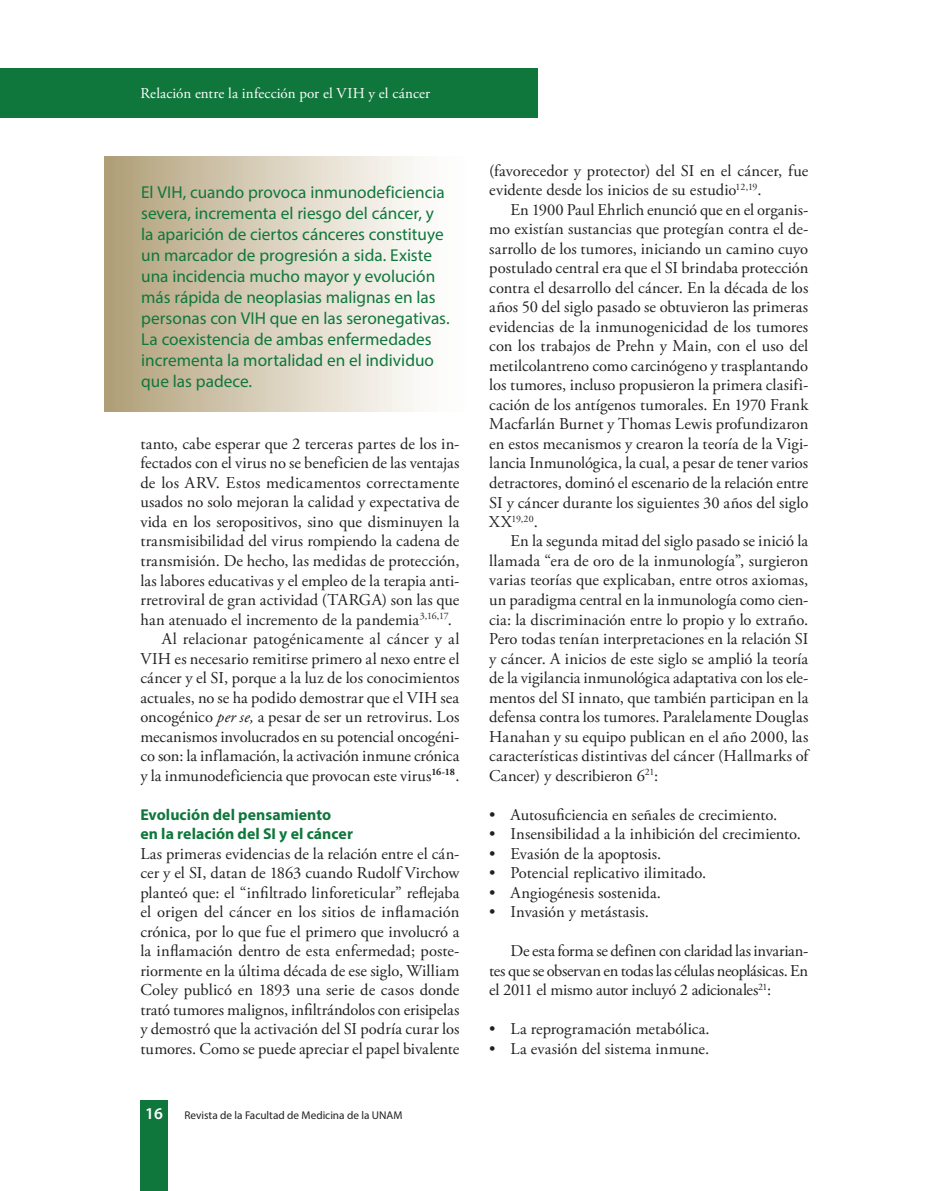
<style>
.page{position:relative;width:936px;height:1191px;background:#fff}
.page>*{position:absolute;margin:0;border:0;box-sizing:border-box;transform-origin:0 0}
.t1{font:17.25px/21px "Myriad Pro";color:#0f773c}
.t2{font:16.5px/19.5px "Adobe Garamond Pro";color:#231f20;text-align:justify}
.t3{font:600 16.5px "Myriad Pro";color:#fff}
.t4{font:700 15.75px/19.5px "Myriad Pro";letter-spacing:.005em;color:#0f773c}
.t5{font:15px "Adobe Garamond Pro";letter-spacing:.01em;color:#fff}
.t6{font:11.25px "Myriad Pro";color:#231f20}
.t7{font:9.9px "Adobe Garamond Pro";color:#231f20}
.s1{font-style:italic}
.s2{font-size:16.5px}
</style>
<div class="page">
<div style="left:0;top:68px;width:537px;height:49px;background:#0f773c"></div>
<div style="left:140px;top:1100px;width:28px;height:91px;background:#0f773c"></div>
<div style="left:104px;top:156px;width:385px;height:255px;background:linear-gradient(to right,#b3a27c,#fff)"></div>
<p class="t5" style="left:140px;top:84px;width:291px">Relación entre la infección por el VIH y el cáncer</p>
<p class="t1" style="left:141px;top:182px;width:310px">El VIH, cuando provoca inmunodeficiencia severa, incrementa el riesgo del cáncer, y la aparición de ciertos cánceres constituye un marcador de progresión a sida. Existe una incidencia mucho mayor y evolución más rápida de neoplasias malignas en las personas con VIH que en las seronegativas.<br>La coexistencia de ambas enfermedades incrementa la mortalidad en el individuo que las padece.</p>
<p class="t2" style="left:140px;top:434px;width:320px">tanto, cabe esperar que 2 terceras partes de los in-</p>
<p class="t2" style="left:140px;top:454px;width:320px">fectados con el virus no se beneficien de las ventajas</p>
<p class="t2" style="left:140px;top:473px;width:320px">de los ARV. Estos medicamentos correctamente</p>
<p class="t2" style="left:140px;top:493px;width:320px">usados no solo mejoran la calidad y expectativa de</p>
<p class="t2" style="left:140px;top:512px;width:320px">vida en los seropositivos, sino que disminuyen la</p>
<p class="t2" style="left:140px;top:532px;width:320px">transmisibilidad del virus rompiendo la cadena de</p>
<p class="t2" style="left:140px;top:551px;width:320px">transmisión. De hecho, las medidas de protección,</p>
<p class="t2" style="left:140px;top:571px;width:320px">las labores educativas y el empleo de la terapia anti-</p>
<p class="t2" style="left:140px;top:590px;width:320px">rretroviral de gran actividad (TARGA) son las que</p>
<p class="t2" style="left:140px;top:610px;width:313px">han atenuado el incremento de la pandemia<sup>3,16,17</sup>.</p>
<p class="t2" style="left:162px;top:629px;width:299px">Al relacionar patogénicamente al cáncer y al</p>
<p class="t2" style="left:140px;top:649px;width:320px">VIH es necesario remitirse primero al nexo entre el</p>
<p class="t2" style="left:140px;top:668px;width:320px">cáncer y el SI, porque a la luz de los conocimientos</p>
<p class="t2" style="left:140px;top:688px;width:320px">actuales, no se ha podido demostrar que el VIH sea</p>
<p class="t2" style="left:140px;top:707px;width:320px">oncogénico <span class="s1">per se,</span> a pesar de ser un retrovirus. Los</p>
<p class="t2" style="left:140px;top:727px;width:320px">mecanismos involucrados en su potencial oncogéni-</p>
<p class="t2" style="left:140px;top:746px;width:320px">co son: la inflamación, la activación inmune crónica</p>
<p class="t2" style="left:140px;top:766px;width:320px">y la inmunodeficiencia que provocan este virus<sup>16-18</sup>.</p>
<p class="t4" style="left:140px;top:804px;width:214px">Evolución del pensamiento<br>en la relación del SI y el cáncer</p>
<p class="t2" style="left:140px;top:844px;width:320px">Las primeras evidencias de la relación entre el cán&shy;cer y el SI, datan de 1863 cuando Rudolf Virchow planteó que: el “infiltrado linforeticular” reflejaba el origen del cáncer en los sitios de inflamación crónica, por lo que fue el primero que involucró a la inflamación dentro de esta enfermedad; poste&shy;riormente en la última década de ese siglo, William Coley publicó en 1893 una serie de casos donde trató tumores malignos, infiltrándolos con erisipelas y demostró que la activación del SI podría curar los tumores. Como se puede apreciar el papel bivalente</p>
<p class="t3" style="left:137px;top:1102px;width:27px">1616</p>
<p class="t6" style="left:184px;top:1107px;width:219px">Revista de la Facultad de Medicina de la UNAM</p>
<p class="t2" style="left:489px;top:161px;width:320px">(favorecedor y protector) del SI en el cáncer, fue evidente desde los inicios de su estudio<sup>12,19</sup>.</p>
<p class="t2" style="left:489px;top:200px;width:320px;text-indent:21px">En 1900 Paul Ehrlich enunció que en el organis&shy;mo existían sustancias que protegían contra el de&shy;sarrollo de los tumores, iniciando un camino cuyo postulado central era que el SI brindaba protección contra el desarrollo del cáncer. En la década de los años 50 del siglo pasado se obtuvieron las primeras evidencias de la inmunogenicidad de los tumores con los trabajos de Prehn y Main, con el uso del metilcolantreno como carcinógeno y trasplantando los tumores, incluso propusieron la primera clasifi&shy;cación de los antígenos tumorales. En 1970 Frank Macfarlán Burnet y Thomas Lewis profundizaron en estos mecanismos y crearon la teoría de la Vigi&shy;lancia Inmunológica, la cual, a pesar de tener varios detractores, dominó el escenario de la relación entre SI y cáncer durante los siguientes 30 años del siglo</p>
<p class="t7" style="left:489px;top:512px;width:50px"><span class="s2">XX</span>19,20<span class="s2">.</span></p>
<p class="t2" style="left:489px;top:532px;width:320px;text-indent:21px">En la segunda mitad del siglo pasado se inició la llamada “era de oro de la inmunología”, surgieron varias teorías que explicaban, entre otros axiomas, un paradigma central en la inmunología como cien&shy;cia: la discriminación entre lo propio y lo extraño.<br>Pero todas tenían interpretaciones en la relación SI y cáncer. A inicios de este siglo se amplió la teoría de la vigilancia inmunológica adaptativa con los ele&shy;mentos del SI innato, que también participan en la defensa contra los tumores. Paralelamente Douglas Hanahan y su equipo publican en el año 2000, las características distintivas del cáncer (Hallmarks of Cancer) y describieron 6<sup>21</sup>:</p>
<p class="t2" style="left:489px;top:805px;width:289px">• Autosuficiencia en señales de crecimiento.</p>
<p class="t2" style="left:489px;top:824px;width:313px">• Insensibilidad a la inhibición del crecimiento.</p>
<p class="t2" style="left:489px;top:844px;width:173px">• Evasión de la apoptosis.</p>
<p class="t2" style="left:489px;top:863px;width:218px">• Potencial replicativo ilimitado.</p>
<p class="t2" style="left:489px;top:883px;width:173px">• Angiogénesis sostenida.</p>
<p class="t2" style="left:489px;top:902px;width:161px">• Invasión y metástasis.</p>
<p class="t2" style="left:489px;top:941px;width:320px;text-indent:21px">De esta forma se definen con claridad las invarian&shy;tes que se observan en todas las células neoplásicas. En el 2011 el mismo autor incluyó 2 adicionales<sup>21</sup>:</p>
<p class="t2" style="left:489px;top:1019px;width:222px">• La reprogramación metabólica.</p>
<p class="t2" style="left:489px;top:1039px;width:221px">• La evasión del sistema inmune.</p>
</div>
